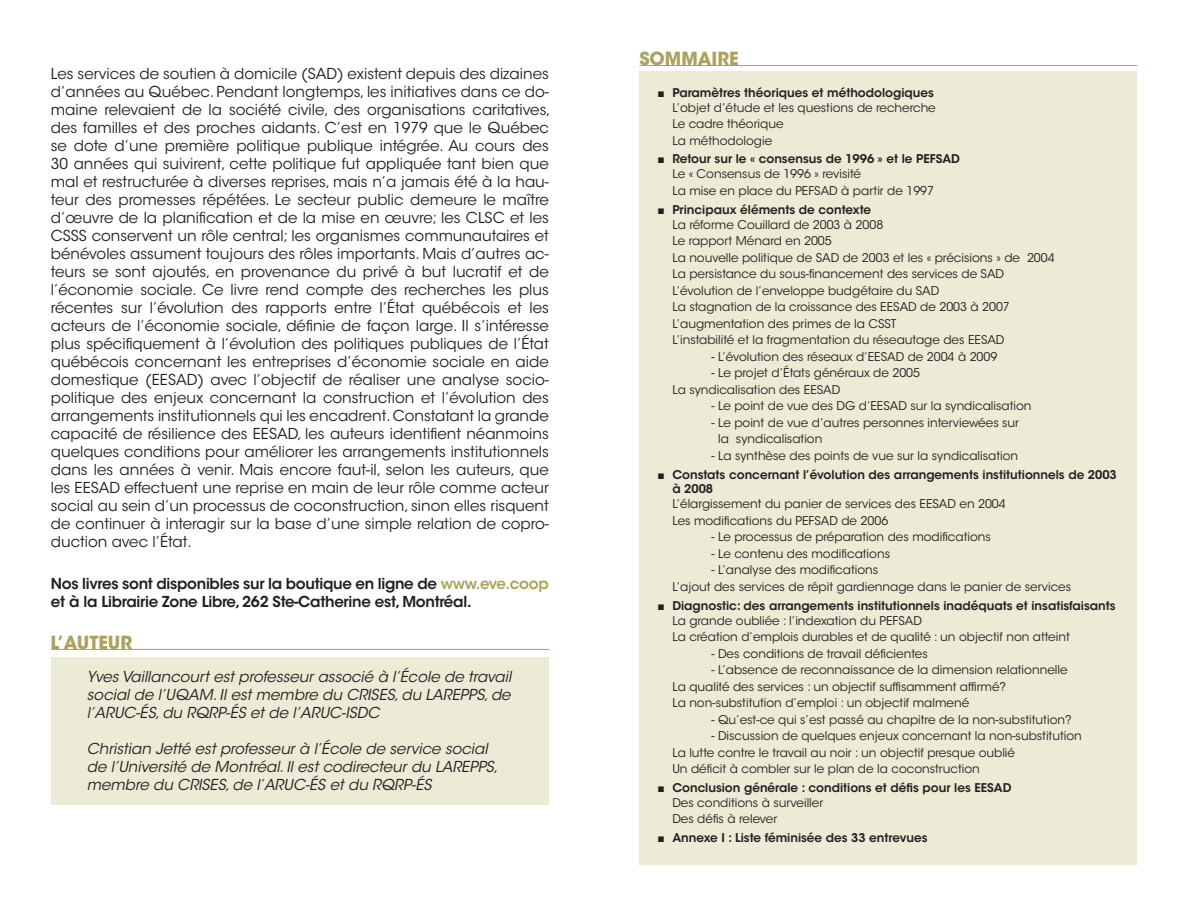
<style>
.page{position:relative;width:1188px;height:918px;background:#fff}
.page>*{position:absolute;margin:0;border:0;box-sizing:border-box;transform-origin:0 0}
.t1{font:700 18px "ITC Avant Garde Std";color:#aba35c}
.texte_page_1{font:15px/18px "ITC Avant Garde Std";color:#231f20}
.t2{font:italic 15px/18px "ITC Avant Garde Std";color:#231f20;text-align:justify}
.texte_page_1-2{font:600 15px/18px "ITC Avant Garde Std";letter-spacing:-.02em;color:#231f20}
.Sommaire_page_3_-_no{font:12px "ITC Avant Garde Std";color:#231f20}
.Sommaire_page_3_-_Bu{font:600 12px/14.4px "ITC Avant Garde Std";color:#231f20}
.s1{color:#aba35c}
.s2{font-family:"Arial";font-weight:700}
</style>
<div class="page">
<hr style="left:51px;top:649px;width:498px;height:1px;background:#aba35c">
<hr style="left:639px;top:65px;width:498px;height:1px;background:#aba35c">
<div style="left:639px;top:71px;width:498px;height:794px;background:#ecebd6"></div>
<div style="left:51px;top:657px;width:498px;height:148px;background:#ecebd6"></div>
<p class="texte_page_1" style="left:51px;top:65px;width:501px">Les services de soutien à domicile (SAD) existent depuis des dizaines d’années au Québec. Pendant longtemps, les initiatives dans ce do&shy;maine relevaient de la société civile, des organisations caritatives, des familles et des proches aidants. C’est en 1979 que le Québec se dote d’une première politique publique intégrée. Au cours des 30 années qui suivirent, cette politique fut appliquée tant bien que mal et restructurée à diverses reprises, mais n’a jamais été à la hau&shy;teur des promesses répétées. Le secteur public demeure le maître d’œuvre de la planification et de la mise en œuvre; les CLSC et les CSSS conservent un rôle central; les organismes communautaires et bénévoles assument toujours des rôles importants. Mais d’autres ac&shy;teurs se sont ajoutés, en provenance du privé à but lucratif et de l’économie sociale. Ce livre rend compte des recherches les plus récentes sur l’évolution des rapports entre l’État québécois et les acteurs de l’économie sociale, définie de façon large. Il s’intéresse plus spécifiquement à l’évolution des politiques publiques de l’État québécois concernant les entreprises d’économie sociale en aide domestique (EESAD) avec l’objectif de réaliser une analyse socio&shy;politique des enjeux concernant la construction et l’évolution des arrangements institutionnels qui les encadrent. Constatant la grande capacité de résilience des EESAD, les auteurs identifient néanmoins quelques conditions pour améliorer les arrangements institutionnels dans les années à venir. Mais encore faut-il, selon les auteurs, que les EESAD effectuent une reprise en main de leur rôle comme acteur social au sein d’un processus de coconstruction, sinon elles risquent de continuer à interagir sur la base d’une simple relation de copro&shy;duction avec l’État.</p>
<p class="texte_page_1-2" style="left:51px;top:574px;width:500px">Nos livres sont disponibles sur la boutique en ligne de <span class="s1">www.eve.coop </span>et à la Librairie Zone Libre, 262 Ste-Catherine est, Montréal.</p>
<p class="t1" style="left:51px;top:631px;width:83px">L’AUTEUR</p>
<p class="t2" style="left:87px;top:668px;width:426px">Yves Vaillancourt est professeur associé à l’École de travail social de l’UQAM. Il est membre du CRISES, du LAREPPS, de l’ARUC-ÉS, du RQRP-ÉS et de l’ARUC-ISDC</p>
<p class="t2" style="left:87px;top:740px;width:413px;text-align:left">Christian Jetté est professeur à l’École de service social de l’Université de Montréal. Il est codirecteur du LAREPPS, membre du CRISES, de l’ARUC-ÉS et du RQRP-ÉS</p>
<p class="t1" style="left:639px;top:47px;width:101px">SOMMAIRE</p>
<p class="Sommaire_page_3_-_Bu" style="left:657px;top:85px;width:278px"><span class="s2">■</span> Paramètres théoriques et méthodologiques</p>
<p class="Sommaire_page_3_-_no" style="left:672px;top:100px;width:265px">L’objet d’étude et les questions de recherche</p>
<p class="Sommaire_page_3_-_no" style="left:672px;top:116px;width:113px">Le cadre théorique</p>
<p class="Sommaire_page_3_-_no" style="left:672px;top:133px;width:101px">La méthodologie</p>
<p class="Sommaire_page_3_-_Bu" style="left:657px;top:152px;width:304px"><span class="s2">■</span> Retour sur le « consensus de 1996 » et le PEFSAD</p>
<p class="Sommaire_page_3_-_no" style="left:672px;top:167px;width:190px">Le « Consensus de 1996 » revisité</p>
<p class="Sommaire_page_3_-_no" style="left:672px;top:183px;width:263px">La mise en place du PEFSAD à partir de 1997</p>
<p class="Sommaire_page_3_-_Bu" style="left:657px;top:202px;width:215px"><span class="s2">■</span> Principaux éléments de contexte</p>
<p class="Sommaire_page_3_-_no" style="left:672px;top:217px;width:212px">La réforme Couillard de 2003 à 2008</p>
<p class="Sommaire_page_3_-_no" style="left:672px;top:234px;width:161px">Le rapport Ménard en 2005</p>
<p class="Sommaire_page_3_-_no" style="left:672px;top:250px;width:384px">La nouvelle politique de SAD de 2003 et les « précisions » de 2004</p>
<p class="Sommaire_page_3_-_no" style="left:672px;top:267px;width:333px">La persistance du sous-financement des services de SAD</p>
<p class="Sommaire_page_3_-_no" style="left:672px;top:283px;width:269px">L’évolution de l’enveloppe budgétaire du SAD</p>
<p class="Sommaire_page_3_-_no" style="left:672px;top:300px;width:339px">La stagnation de la croissance des EESAD de 2003 à 2007</p>
<p class="Sommaire_page_3_-_no" style="left:672px;top:316px;width:226px">L’augmentation des primes de la CSST</p>
<p class="Sommaire_page_3_-_no" style="left:672px;top:333px;width:334px">L’instabilité et la fragmentation du réseautage des EESAD</p>
<p class="Sommaire_page_3_-_no" style="left:711px;top:349px;width:287px">- L’évolution des réseaux d’EESAD de 2004 à 2009</p>
<p class="Sommaire_page_3_-_no" style="left:711px;top:366px;width:210px">- Le projet d’États généraux de 2005</p>
<p class="Sommaire_page_3_-_no" style="left:672px;top:382px;width:170px">La syndicalisation des EESAD</p>
<p class="Sommaire_page_3_-_no" style="left:711px;top:399px;width:322px">- Le point de vue des DG d’EESAD sur la syndicalisation</p>
<p class="Sommaire_page_3_-_no" style="left:711px;top:415px;width:309px">- Le point de vue d’autres personnes interviewées sur</p>
<p class="Sommaire_page_3_-_no" style="left:718px;top:432px;width:106px">la syndicalisation</p>
<p class="Sommaire_page_3_-_no" style="left:711px;top:448px;width:308px">- La synthèse des points de vue sur la syndicalisation</p>
<p class="Sommaire_page_3_-_Bu" style="left:672px;top:467px;width:446px;text-indent:-15px"><span class="s2">■</span> Constats concernant l’évolution des arrangements institutionnels de 2003 à 2008</p>
<p class="Sommaire_page_3_-_no" style="left:672px;top:496px;width:335px">L’élargissement du panier de services des EESAD en 2004</p>
<p class="Sommaire_page_3_-_no" style="left:672px;top:513px;width:217px">Les modifications du PEFSAD de 2006</p>
<p class="Sommaire_page_3_-_no" style="left:711px;top:529px;width:281px">- Le processus de préparation des modifications</p>
<p class="Sommaire_page_3_-_no" style="left:711px;top:546px;width:180px">- Le contenu des modifications</p>
<p class="Sommaire_page_3_-_no" style="left:711px;top:562px;width:168px">- L’analyse des modifications</p>
<p class="Sommaire_page_3_-_no" style="left:672px;top:579px;width:400px">L’ajout des services de répit gardiennage dans le panier de services</p>
<p class="Sommaire_page_3_-_Bu" style="left:657px;top:598px;width:460px"><span class="s2">■</span> Diagnostic: des arrangements institutionnels inadéquats et insatisfaisants</p>
<p class="Sommaire_page_3_-_no" style="left:672px;top:613px;width:251px">La grande oubliée : l’indexation du PEFSAD</p>
<p class="Sommaire_page_3_-_no" style="left:672px;top:629px;width:399px">La création d’emplois durables et de qualité : un objectif non atteint</p>
<p class="Sommaire_page_3_-_no" style="left:711px;top:646px;width:218px">- Des conditions de travail déficientes</p>
<p class="Sommaire_page_3_-_no" style="left:711px;top:662px;width:358px">- L’absence de reconnaissance de la dimension relationnelle</p>
<p class="Sommaire_page_3_-_no" style="left:672px;top:679px;width:335px">La qualité des services : un objectif suffisamment affirmé?</p>
<p class="Sommaire_page_3_-_no" style="left:672px;top:695px;width:298px">La non-substitution d’emploi : un objectif malmené</p>
<p class="Sommaire_page_3_-_no" style="left:711px;top:712px;width:362px">- Qu’est-ce qui s’est passé au chapitre de la non-substitution?</p>
<p class="Sommaire_page_3_-_no" style="left:711px;top:728px;width:372px">- Discussion de quelques enjeux concernant la non-substitution</p>
<p class="Sommaire_page_3_-_no" style="left:672px;top:745px;width:344px">La lutte contre le travail au noir : un objectif presque oublié</p>
<p class="Sommaire_page_3_-_no" style="left:672px;top:761px;width:309px">Un déficit à combler sur le plan de la coconstruction</p>
<p class="Sommaire_page_3_-_Bu" style="left:657px;top:780px;width:356px"><span class="s2">■</span> Conclusion générale : conditions et défis pour les EESAD</p>
<p class="Sommaire_page_3_-_no" style="left:672px;top:795px;width:152px">Des conditions à surveiller</p>
<p class="Sommaire_page_3_-_no" style="left:672px;top:812px;width:106px">Des défis à relever</p>
<p class="Sommaire_page_3_-_Bu" style="left:657px;top:831px;width:272px"><span class="s2">■</span> Annexe I : Liste féminisée des 33 entrevues</p>
</div>
